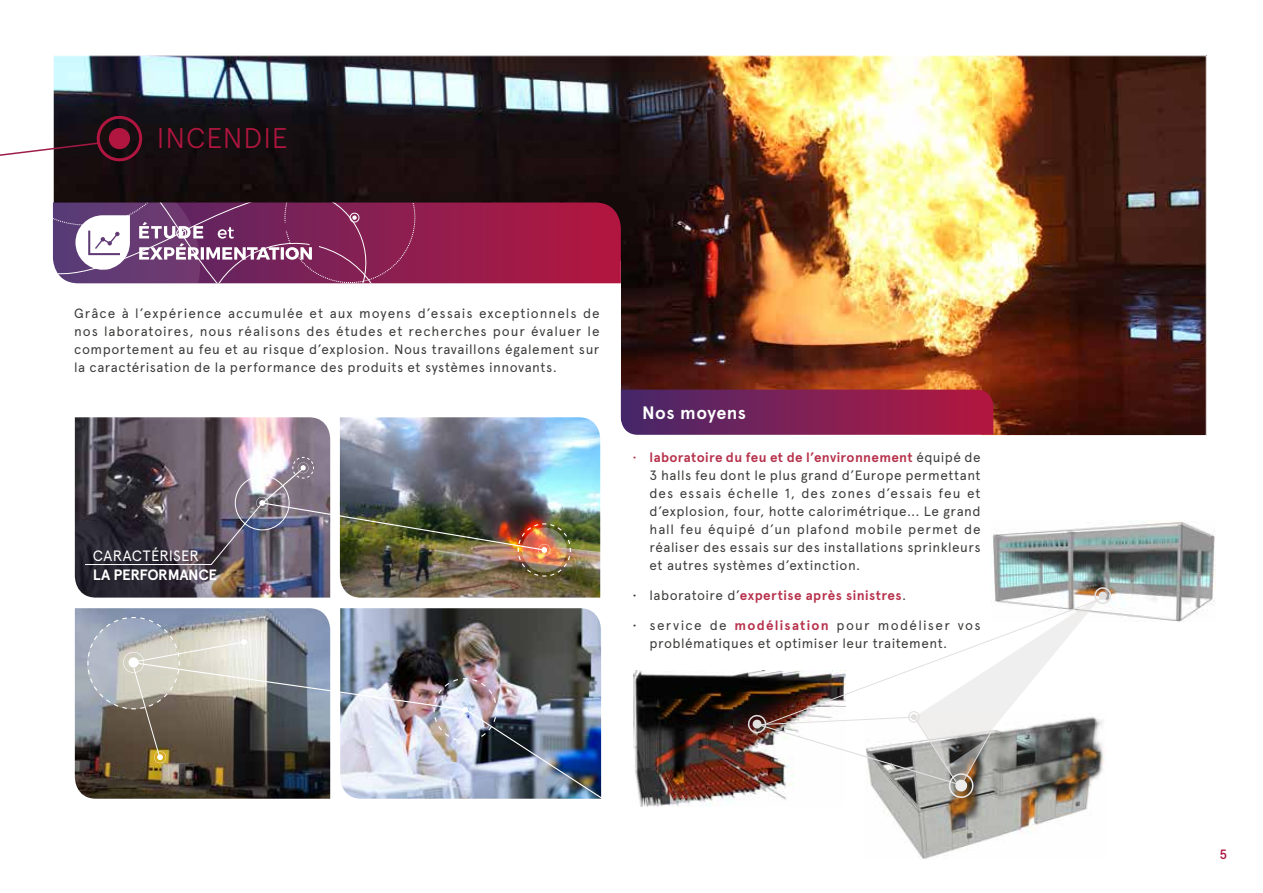
<style>
.page{position:relative;width:1263px;height:893px;background:#fff}
.page>*{position:absolute;margin:0;border:0;box-sizing:border-box;transform-origin:0 0}
.t1{font:300 28.5px "Apercu";letter-spacing:.03em;color:#b0163f}
.t2{font:700 18px "Apercu";letter-spacing:.025em;color:#fff}
.t3{font:700 15px "Apercu";letter-spacing:-.025em;color:#fff}
.t4{font:15px "Apercu";letter-spacing:.01em;color:#fff}
.t5{font:13.5px/18px "Apercu";letter-spacing:.035em;color:#3c3c3b;text-align:justify}
.t6{font:700 13.5px "Apercu";letter-spacing:.035em;color:#b7324c}
.t7{font:500 13.5px "Apercu";color:#b0163f}
.s1{color:#b7324c}
.s2{font-weight:700;color:#b7324c}
.s3{font-weight:400;color:#3c3c3b}
</style>
<div class="page">
<img style="left:55px;top:57px;width:1149px;height:377px">
<img style="left:75px;top:608px;width:251px;height:189px">
<div style="left:53px;top:261px;width:568px;height:175px;background:#fff"></div>
<img style="left:340px;top:608px;width:257px;height:8px">
<img style="left:75px;top:417px;width:255px;height:181px">
<img style="left:340px;top:417px;width:260px;height:181px">
<img style="left:634px;top:671px;width:153px;height:135px">
<img style="left:993px;top:521px;width:222px;height:100px">
<img style="left:880px;top:798px;width:208px;height:61px">
<img style="left:87px;top:616px;width:515px;height:183px">
<img style="left:84px;top:457px;width:487px;height:120px">
<svg style="left:0;top:115px;width:143px;height:76px"></svg>
<img style="left:747px;top:587px;width:364px;height:211px">
<svg style="left:757px;top:597px;width:347px;height:131px"></svg>
<svg style="left:420px;top:203px;width:201px;height:80px"></svg>
<svg style="left:53px;top:203px;width:367px;height:80px"></svg>
<svg style="left:621px;top:390px;width:372px;height:45px"></svg>
<h1 class="t1" style="left:157px;top:121px;width:133px">INCENDIE</h1>
<p class="t5" style="left:74px;top:304px;width:527px">Grâce à l’expérience accumulée et aux moyens d’essais exceptionnels de nos laboratoires, nous réalisons des études et recherches pour évaluer le comportement au feu et au risque d’explosion. Nous travaillons également sur la caractérisation de la performance des produits et systèmes innovants.</p>
<p class="t4" style="left:93px;top:546px;width:108px">CARACTÉRISER</p>
<p class="t3" style="left:93px;top:566px;width:126px">LA PERFORMANCE</p>
<h2 class="t2" style="left:642px;top:401px;width:105px">Nos moyens</h2>
<p class="t5" style="left:649px;top:448px;width:333px;text-indent:-17px"><span class="s1">•</span> <span class="s2">laboratoire du feu et de l’environnement</span> équipé de 3 halls feu dont le plus grand d’Europe permettant des essais échelle 1, des zones d’essais feu et d’explosion, four, hotte calorimétrique... Le grand hall feu équipé d’un plafond mobile permet de réaliser des essais sur des installations sprinkleurs et autres systèmes d’extinction.</p>
<p class="t6" style="left:632px;top:587px;width:275px"><span class="s3">• laboratoire d’</span>expertise après sinistres<span class="s3">.</span></p>
<p class="t5" style="left:649px;top:616px;width:333px;text-indent:-17px">• service de <span class="s2">modélisation</span> pour modéliser vos problématiques et optimiser leur traitement.</p>
<p class="t7" style="left:1219px;top:846px;width:9px">5</p>
</div>
